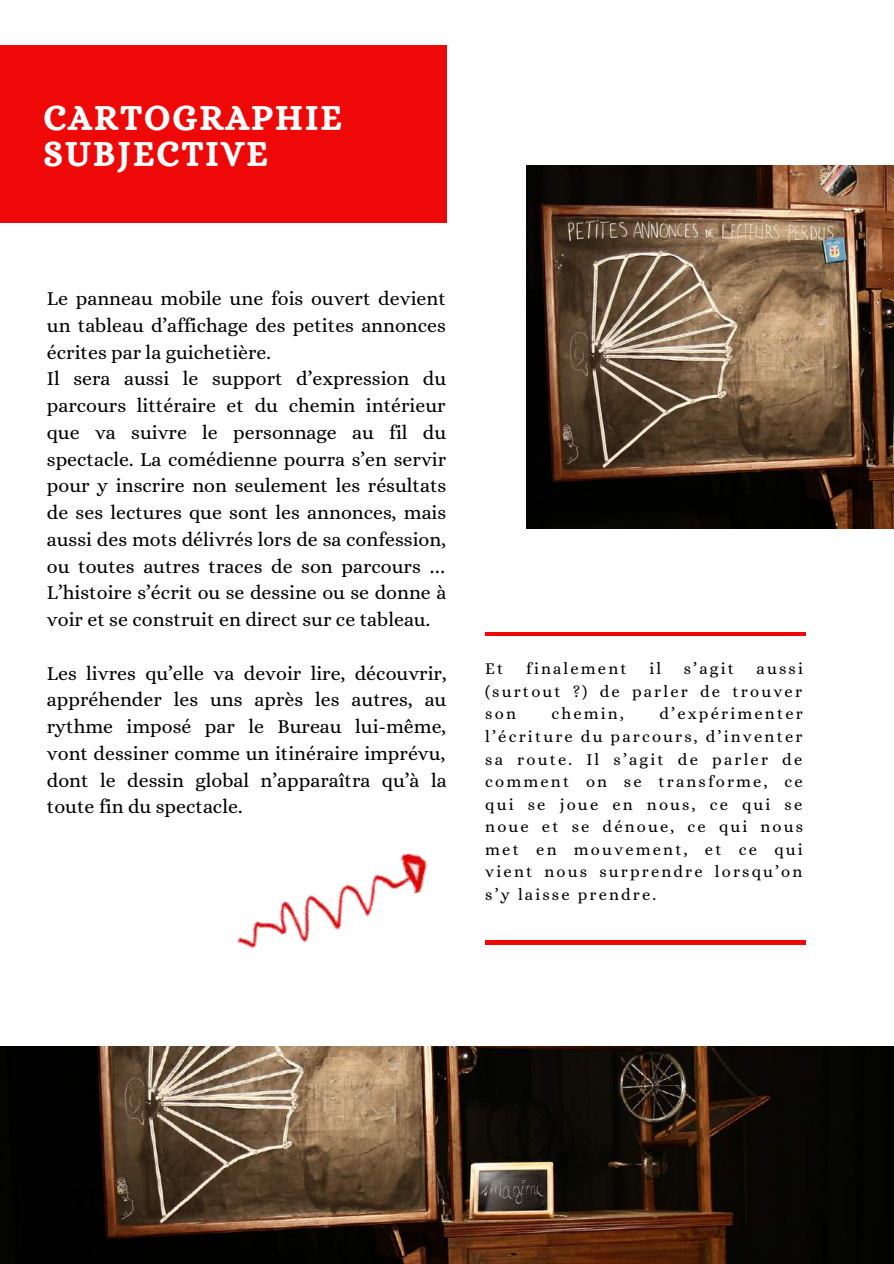
<style>
.page{position:relative;width:894px;height:1264px;background:#fff}
.page>*{position:absolute;margin:0;border:0;box-sizing:border-box;transform-origin:0 0}
.t1{font:34.95px/36.5px "CA Generated";letter-spacing:.08em;color:#fff}
.t2{font:19.8px/26.7px "Alice";color:#000}
.t3{font:16.5px/22.5px "Alice";letter-spacing:.13em;color:#000;text-align:justify}
.s1{font-family:"Noto Sans Gurmukhi"}
</style>
<div class="page">
<div style="left:0;top:45px;width:446px;height:177px;background:#ef0808"></div>
<hr style="left:485px;top:632px;width:319px;height:3px;background:#ef0808">
<hr style="left:485px;top:940px;width:320px;height:4px;background:#ef0808">
<img style="left:526px;top:166px;width:367px;height:362px">
<img style="left:0;top:1046px;width:893px;height:217px">
<img style="left:237px;top:853px;width:190px;height:95px">
<h1 class="t1" style="left:44px;top:99px;width:299px">CARTOGRAPHIE<br>SUBJECTIVE</h1>
<p class="t2" style="left:47px;top:285px;width:401px">Le panneau mobile une fois ouvert devient un tableau d’affichage des petites annonces écrites par la guichetière.<br>Il sera aussi le support d’expression du parcours littéraire et du chemin intérieur que va suivre le personnage au fil du spectacle. La comédienne pourra s’en servir pour y inscrire non seulement les résultats de ses lectures que sont les annonces, mais aussi des mots délivrés lors de sa confession, ou toutes autres traces de son parcours <span class="s1">… </span>L’histoire s’écrit ou se dessine ou se donne à voir et se construit en direct sur ce tableau.</p>
<p class="t2" style="left:47px;top:659px;width:401px;text-align:justify">Les livres qu’elle va devoir lire, découvrir, appréhender les uns après les autres, au rythme imposé par le Bureau lui-même, vont dessiner comme un itinéraire imprévu, dont le dessin global n’apparaîtra qu’à la toute fin du spectacle.</p>
<p class="t3" style="left:485px;top:657px;width:20px">Et</p>
<p class="t3" style="left:526px;top:657px;width:102px">finalement</p>
<p class="t3" style="left:649px;top:657px;width:13px">il</p>
<p class="t3" style="left:683px;top:657px;width:52px">s’agit</p>
<p class="t3" style="left:485px;top:657px;width:319px;text-indent:271px">aussi (surtout ?) de parler de trouver son</p>
<p class="t3" style="left:485px;top:702px;width:319px;text-indent:174px">d’expérimenter l’écriture du parcours, d’inventer sa route. Il s’agit de parler de comment on se transforme, ce qui se joue en nous, ce qui se noue et se dénoue, ce qui nous met en mouvement, et ce qui vient nous surprendre lorsqu’on s’y laisse prendre.</p>
<p class="t3" style="left:551px;top:702px;width:74px">chemin,</p>
</div>
